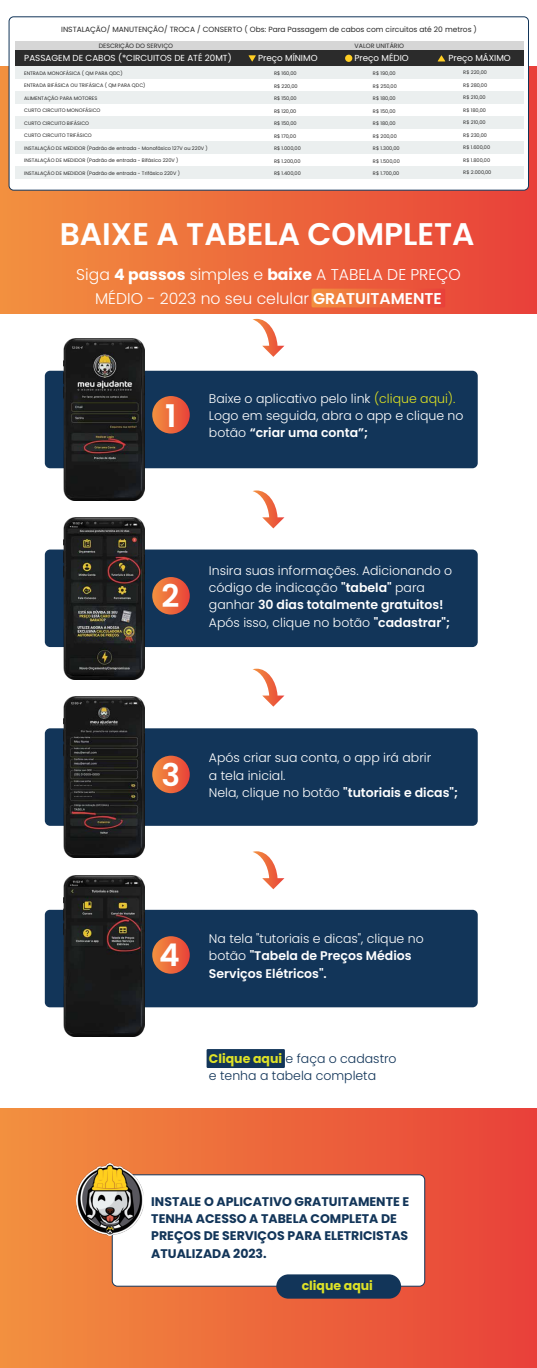
<style>
.page{position:relative;width:537px;height:1368px;background:#fff}
.page>*{position:absolute;margin:0;border:0;box-sizing:border-box;transform-origin:0 0}
.t1{font:600 31.25px "Poppins";color:#fff}
.t2{font:300 15.62px/23.5px "Poppins";color:#fff;text-align:center}
.t3{font:300 12.5px/17.2px "Poppins";color:#fff}
.t4{font:700 12.5px/17.2px "Poppins";color:#123559}
.t5{font:600 12.5px/17.2px "Poppins";color:#fff}
.t6{font:300 12.5px/17.2px "Poppins";color:#123559}
.t7{font:700 12.5px "Poppins";color:#dee227}
.t8{font:8.75px "Poppins";color:#fff}
.t9{font:7.5px "Poppins";color:#2b2b2b}
.t10{font:6.25px "Poppins";color:#2b2b2b}
.t11{font:5px "Poppins";color:#2b2b2b}
.s1{font-weight:700}
.s2{font-weight:600}
.s3{color:#dee222}
.s4{font-weight:300}
.s5{font-weight:700;color:#dee227}
</style>
<div class="page">
<div style="left:45px;top:371px;width:433px;height:97px;background:#123559;border-radius:5px"></div>
<div style="left:45px;top:549px;width:433px;height:98px;background:#123559;border-radius:5px"></div>
<div style="left:45px;top:728px;width:433px;height:98px;background:#123559;border-radius:5px"></div>
<div style="left:45px;top:910px;width:433px;height:97px;background:#123559;border-radius:5px"></div>
<div style="left:0;top:1108px;width:537px;height:260px;background:linear-gradient(to right,#f1903f,#e74039)"></div>
<div style="left:0;top:67px;width:537px;height:247px;background:linear-gradient(to right,#f1903f,#e84039)"></div>
<div style="left:9px;top:17px;width:519px;height:173px;background:#fff;border-radius:5px"></div>
<div style="left:9px;top:16px;width:520px;height:174px;border:1px solid #123559;border-radius:5px"></div>
<svg style="left:311px;top:289px;width:134px;height:18px;background:#ed683b"></svg>
<img style="left:63px;top:339px;width:81px;height:161px">
<img style="left:63px;top:696px;width:81px;height:162px">
<img style="left:63px;top:517px;width:81px;height:162px">
<img style="left:63px;top:875px;width:81px;height:161px">
<svg style="left:152px;top:396px;width:38px;height:37px"></svg>
<svg style="left:152px;top:577px;width:38px;height:37px"></svg>
<svg style="left:152px;top:755px;width:38px;height:38px"></svg>
<svg style="left:152px;top:936px;width:38px;height:37px"></svg>
<svg style="left:252px;top:319px;width:32px;height:38px"></svg>
<svg style="left:253px;top:490px;width:31px;height:38px"></svg>
<svg style="left:252px;top:668px;width:32px;height:38px"></svg>
<svg style="left:253px;top:851px;width:31px;height:38px"></svg>
<div style="left:112px;top:1174px;width:313px;height:112px;background:#fff;border-radius:5px"></div>
<div style="left:112px;top:1174px;width:313px;height:112px;border:1px solid #123559;border-radius:5px"></div>
<img style="left:77px;top:1163px;width:67px;height:72px">
<div style="left:276px;top:1274px;width:125px;height:24px;background:#123559;border-radius:12px"></div>
<div style="left:15px;top:41px;width:508px;height:9px;background:#d6d6d6"></div>
<div style="left:15px;top:50px;width:508px;height:16px;background:#2b2b2b"></div>
<svg style="left:438px;top:55px;width:7px;height:6px"></svg>
<svg style="left:249px;top:55px;width:7px;height:7px"></svg>
<div style="left:345px;top:55px;width:7px;height:7px;background:#ffce23;border-radius:50%"></div>
<div style="left:15px;top:66px;width:508px;height:13px;background:#ebefef"></div>
<div style="left:15px;top:91px;width:508px;height:13px;background:#ebefef"></div>
<div style="left:15px;top:116px;width:508px;height:13px;background:#ebefef"></div>
<div style="left:15px;top:141px;width:508px;height:13px;background:#ebefef"></div>
<div style="left:15px;top:166px;width:508px;height:13px;background:#ebefef"></div>
<div style="left:207px;top:1049px;width:78px;height:19px;background:#123559"></div>
<h3 class="t9" style="left:61px;top:25px;width:417px">INSTALAÇÃO/ MANUTENÇÃO/ TROCA / CONSERTO ( Obs: Para Passagem de cabos com circuitos até 20 metros )</h3>
<p class="t10" style="left:99px;top:42px;width:76px">DESCRIÇÃO DO SERVIÇO</p>
<p class="t10" style="left:354px;top:43px;width:51px">VALOR UNITÁRIO</p>
<h3 class="t8" style="left:24px;top:53px;width:209px">PASSAGEM DE CABOS (*CIRCUITOS DE ATÉ 20MT)</h3>
<h3 class="t8" style="left:258px;top:53px;width:61px">Preço MÍNIMO</h3>
<h3 class="t8" style="left:354px;top:53px;width:56px">Preço MÉDIO</h3>
<h3 class="t8" style="left:448px;top:53px;width:64px">Preço MÁXIMO</h3>
<p class="t11" style="left:24px;top:70px;width:100px">ENTRADA MONOFÁSICA ( QM PARA QDC)</p>
<p class="t11" style="left:24px;top:83px;width:123px">ENTRADA BIFÁSICA OU TRIFÁSICA ( QM PARA QDC)</p>
<p class="t11" style="left:24px;top:95px;width:75px">ALIMENTAÇÃO PARA MOTORES</p>
<p class="t11" style="left:24px;top:108px;width:78px">CURTO CIRCUITO MONOFÁSICO</p>
<p class="t11" style="left:24px;top:120px;width:66px">CURTO CIRCUITO BIFÁSICO</p>
<p class="t11" style="left:24px;top:133px;width:69px">CURTO CIRCUITO TRIFÁSICO</p>
<p class="t11" style="left:24px;top:145px;width:185px">INSTALAÇÃO DE MEDIDOR (Padrão de entrada - Monofásico 127V ou 220V )</p>
<p class="t11" style="left:24px;top:158px;width:156px">INSTALAÇÃO DE MEDIDOR (Padrão de entrada - Bifásico 220V )</p>
<p class="t11" style="left:24px;top:170px;width:157px">INSTALAÇÃO DE MEDIDOR (Padrão de entrada - Trifásico 220V )</p>
<p class="t11" style="left:463px;top:70px;width:25px">R$ 220,00</p>
<p class="t11" style="left:463px;top:82px;width:25px">R$ 280,00</p>
<p class="t11" style="left:463px;top:95px;width:24px">R$ 210,00</p>
<p class="t11" style="left:463px;top:107px;width:24px">R$ 180,00</p>
<p class="t11" style="left:463px;top:120px;width:24px">R$ 210,00</p>
<p class="t11" style="left:463px;top:132px;width:25px">R$ 230,00</p>
<p class="t11" style="left:463px;top:145px;width:28px">R$ 1.600,00</p>
<p class="t11" style="left:463px;top:157px;width:28px">R$ 1.800,00</p>
<p class="t11" style="left:463px;top:170px;width:30px">R$ 2.000,00</p>
<p class="t11" style="left:274px;top:70px;width:24px">R$ 160,00</p>
<p class="t11" style="left:274px;top:83px;width:25px">R$ 220,00</p>
<p class="t11" style="left:274px;top:95px;width:24px">R$ 150,00</p>
<p class="t11" style="left:274px;top:108px;width:24px">R$ 120,00</p>
<p class="t11" style="left:274px;top:120px;width:24px">R$ 150,00</p>
<p class="t11" style="left:274px;top:133px;width:24px">R$ 170,00</p>
<p class="t11" style="left:274px;top:145px;width:28px">R$ 1.000,00</p>
<p class="t11" style="left:274px;top:158px;width:28px">R$ 1.200,00</p>
<p class="t11" style="left:274px;top:170px;width:28px">R$ 1.400,00</p>
<p class="t11" style="left:373px;top:70px;width:24px">R$ 190,00</p>
<p class="t11" style="left:373px;top:83px;width:25px">R$ 250,00</p>
<p class="t11" style="left:373px;top:95px;width:24px">R$ 180,00</p>
<p class="t11" style="left:373px;top:108px;width:24px">R$ 150,00</p>
<p class="t11" style="left:373px;top:120px;width:24px">R$ 180,00</p>
<p class="t11" style="left:373px;top:133px;width:25px">R$ 200,00</p>
<p class="t11" style="left:373px;top:145px;width:28px">R$ 1.300,00</p>
<p class="t11" style="left:373px;top:158px;width:28px">R$ 1.500,00</p>
<p class="t11" style="left:373px;top:170px;width:28px">R$ 1.700,00</p>
<h1 class="t1" style="left:60px;top:216px;width:416px">BAIXE A TABELA COMPLETA</h1>
<h2 class="t2" style="left:76px;top:263px;width:386px">Siga <span class="s1">4 passos</span> simples e <span class="s1">baixe</span> A TABELA DE PREÇO<br>MÉDIO - 2023 no seu celular <span class="s2">GRATUITAMENTE</span></h2>
<h1 class="t1" style="left:165px;top:398px;width:13px">1</h1>
<h3 class="t3" style="left:209px;top:390px;width:256px">Baixe o aplicativo pelo link <span class="s3">(clique aqui).<br></span>Logo em seguida, abra o app e clique no botão <span class="s2">“criar uma conta”;</span></h3>
<h1 class="t1" style="left:161px;top:578px;width:19px">2</h1>
<h3 class="t3" style="left:209px;top:562px;width:245px">Insira suas informações. Adicionando o código de indicação <span class="s2">"tabela"</span> para ganhar <span class="s2">30 dias totalmente gratuitos!<br></span>Após isso, clique no botão <span class="s2">"cadastrar";</span></h3>
<h1 class="t1" style="left:161px;top:757px;width:20px">3</h1>
<h3 class="t3" style="left:209px;top:749px;width:251px">Após criar sua conta, o app irá abrir<br>a tela inicial.<br>Nela, clique no botão <span class="s2">"tutoriais e dicas";</span></h3>
<h1 class="t1" style="left:159px;top:936px;width:22px">4</h1>
<h3 class="t5" style="left:209px;top:930px;width:216px"><span class="s4">Na tela "tutoriais e dicas", clique no botão</span> "Tabela de Preços Médios<br>Serviços Elétricos".</h3>
<h3 class="t6" style="left:209px;top:1049px;width:189px"><span class="s5">Clique aqui</span> e faça o cadastro e tenha a tabela completa</h3>
<h3 class="t4" style="left:151px;top:1193px;width:259px">INSTALE O APLICATIVO GRATUITAMENTE E<br>TENHA ACESSO A TABELA COMPLETA DE<br>PREÇOS DE SERVIÇOS PARA ELETRICISTAS<br>ATUALIZADA 2023.</h3>
<h3 class="t7" style="left:302px;top:1278px;width:73px">clique aqui</h3>
</div>
